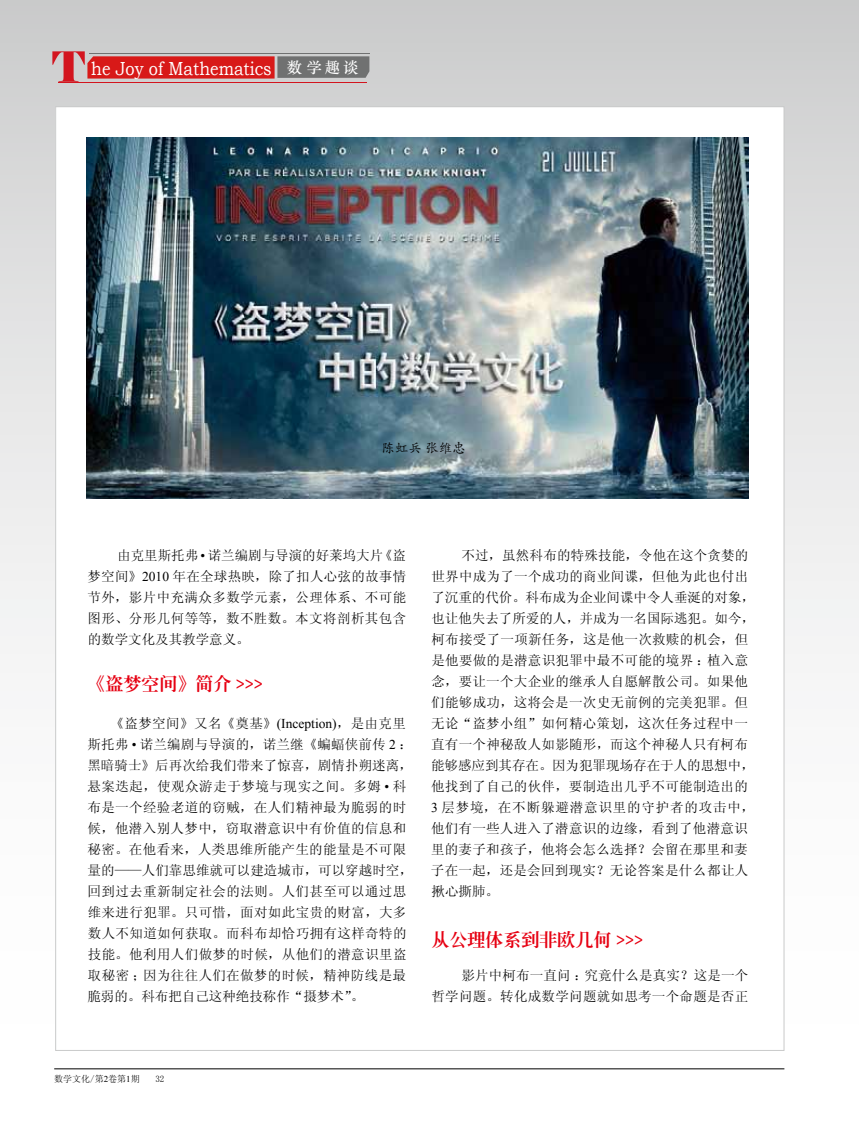
<style>
.page{position:relative;width:859px;height:1123px;background:#fff}
.page>*{position:absolute;margin:0;border:0;box-sizing:border-box;transform-origin:0 0}
.t1{font:18.9px "Bookman Old Style";color:#fff;scale:.87 1}
.t2{font:800 18px "GB Inn Ming";color:#e60012}
.t3{font:13.5px/21px "Sim Sun";letter-spacing:.025em;color:#000}
.t4{font:13.5px "ST Kaiti";color:#000}
.t5{font:9px "Sim Sun";color:#000}
.s1{font-family:"ST Zhongsong";font-size:15.3px}
.s2{font-family:"Times New Roman"}
</style>
<div class="page">
<div style="left:0;top:0;width:859px;height:1123px;background:linear-gradient(to bottom,#d1d2d2,#fff)"></div>
<div style="left:56px;top:107px;width:728px;height:943px;background:#fff"></div>
<hr style="left:59px;top:82px;width:308px;height:1px;background:#d3151f">
<hr style="left:89px;top:53px;width:281px;height:1px;background:#707171">
<svg style="left:52px;top:51px;width:317px;height:31px;background:#bd6465"></svg>
<hr style="left:54px;top:1068px;width:730px;height:1px;background:#000">
<svg style="left:858px;top:0;width:1px;height:1123px"></svg>
<img style="left:86px;top:138px;width:662px;height:360px">
<h1 class="t1" style="left:91px;top:56px;width:309px">he Joy of Mathematics <span class="s1">数学趣谈</span></h1>
<p class="t4" style="left:381px;top:439px;width:86px">陈虹兵张维忠</p>
<p class="t3" style="left:87px;top:544px;width:320px;text-align:justify;text-indent:30px">由克里斯托弗 <span class="s2">•</span> 诺兰编剧与导演的好莱坞大片《盗梦空间》<span class="s2">2010</span> 年在全球热映，除了扣人心弦的故事情节外，影片中充满众多数学元素，公理体系、不可能图形、分形几何等等，数不胜数。本文将剖析其包含的数学文化及其教学意义。</p>
<h2 class="t2" style="left:87px;top:674px;width:177px">《盗梦空间》简介 &gt;&gt;&gt;</h2>
<p class="t3" style="left:87px;top:712px;width:327px;text-indent:23px">《盗梦空间》又名《奠基》<span class="s2">(Inception)</span>，是由克里斯托弗 <span class="s2">•</span> 诺兰编剧与导演的，诺兰继《蝙蝠侠前传 <span class="s2">2</span> ：黑暗骑士》后再次给我们带来了惊喜，剧情扑朔迷离，悬案迭起，使观众游走于梦境与现实之间。多姆 <span class="s2">•</span> 科布是一个经验老道的窃贼，在人们精神最为脆弱的时候，他潜入别人梦中，窃取潜意识中有价值的信息和秘密。在他看来，人类思维所能产生的能量是不可限量的——人们靠思维就可以建造城市，可以穿越时空，回到过去重新制定社会的法则。人们甚至可以通过思维来进行犯罪。只可惜，面对如此宝贵的财富，大多数人不知道如何获取。而科布却恰巧拥有这样奇特的技能。他利用人们做梦的时候，从他们的潜意识里盗取秘密；因为往往人们在做梦的时候，精神防线是最脆弱的。科布把自己这种绝技称作“摄梦术”。</p>
<p class="t3" style="left:431px;top:544px;width:326px;text-indent:30px">不过，虽然科布的特殊技能，令他在这个贪婪的世界中成为了一个成功的商业间谍，但他为此也付出了沉重的代价。科布成为企业间谍中令人垂涎的对象，也让他失去了所爱的人，并成为一名国际逃犯。如今，柯布接受了一项新任务，这是他一次救赎的机会，但是他要做的是潜意识犯罪中最不可能的境界：植入意念，要让一个大企业的继承人自愿解散公司。如果他们能够成功，这将会是一次史无前例的完美犯罪。但无论“盗梦小组”如何精心策划，这次任务过程中一直有一个神秘敌人如影随形，而这个神秘人只有柯布能够感应到其存在。因为犯罪现场存在于人的思想中，他找到了自己的伙伴，要制造出几乎不可能制造出的<br><span class="s2">3</span> 层梦境，在不断躲避潜意识里的守护者的攻击中，他们有一些人进入了潜意识的边缘，看到了他潜意识里的妻子和孩子，他将会怎么选择？会留在那里和妻子在一起，还是会回到现实？无论答案是什么都让人揪心撕肺。</p>
<h2 class="t2" style="left:432px;top:931px;width:213px">从公理体系到非欧几何 &gt;&gt;&gt;</h2>
<p class="t3" style="left:431px;top:964px;width:318px;text-align:right">影片中柯布一直问：究竟什么是真实？这是一个<br>哲学问题。转化成数学问题就如思考一个命题是否正</p>
<p class="t5" style="left:54px;top:1074px;width:87px">数学文化/第<span class="s2">2</span>卷第<span class="s2">1</span>期</p>
<p class="t5" style="left:155px;top:1074px;width:10px">32</p>
</div>
